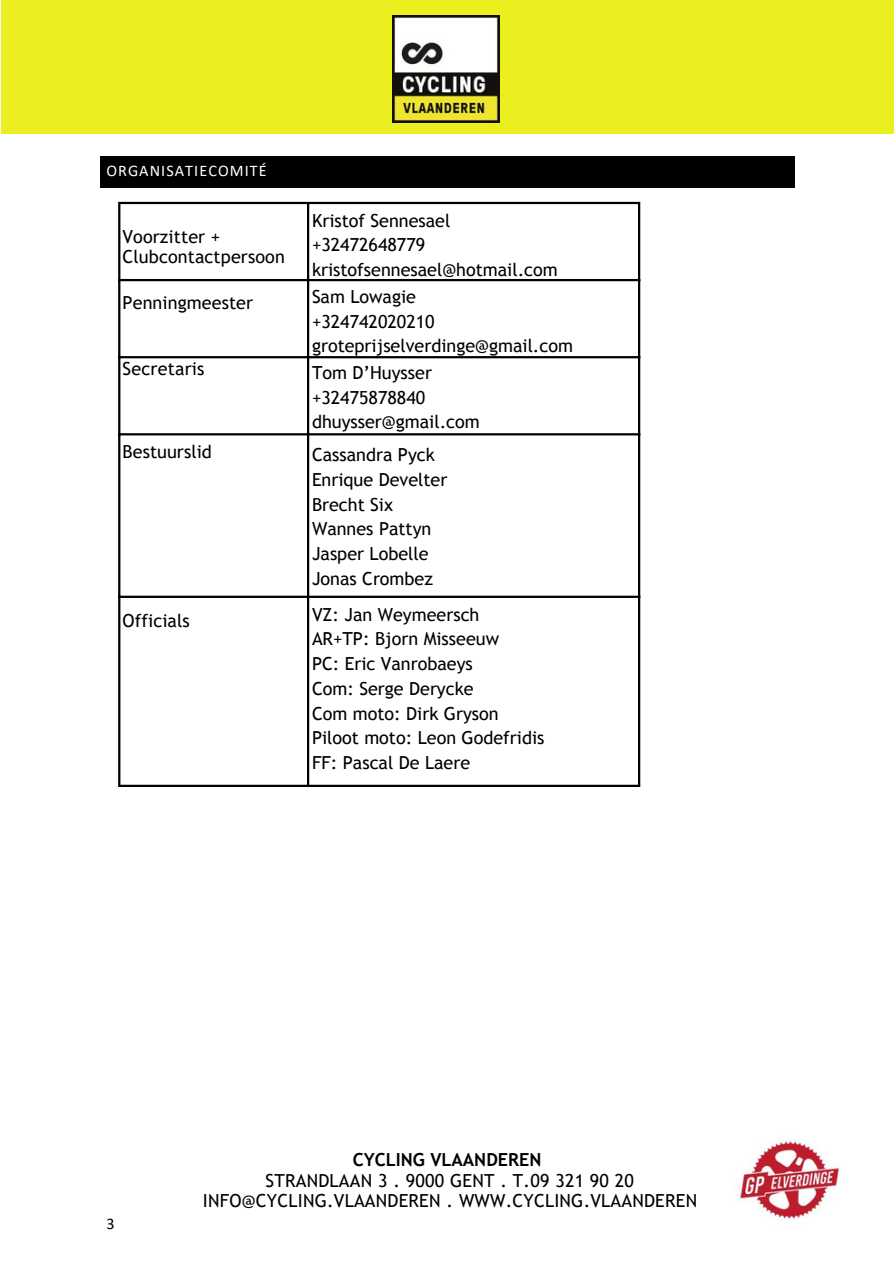
<style>
.page{position:relative;width:894px;height:1264px;background:#fff}
.page>*{position:absolute;margin:0;border:0;box-sizing:border-box;transform-origin:0 0}
.t1{font:18px/20.2px "Trebuchet MS";color:#000}
.t2{font:16.2px "Calibri";letter-spacing:.065em;color:#fff}
.t3{font:16.2px "Calibri";color:#000}
.s1{font-weight:700}
</style>
<div class="page">
<div style="left:1px;top:0;width:892px;height:134px;background:#ebef20"></div>
<img style="left:392px;top:15px;width:107px;height:107px">
<img style="left:740px;top:1139px;width:100px;height:80px">
<div style="left:105px;top:160px;width:684px;height:24px;background:#000"></div>
<svg style="left:100px;top:156px;width:5px;height:4px"></svg>
<hr style="left:105px;top:156px;width:684px;height:4px;background:#000">
<svg style="left:789px;top:156px;width:5px;height:4px"></svg>
<svg style="left:100px;top:184px;width:5px;height:4px"></svg>
<hr style="left:105px;top:184px;width:684px;height:4px;background:#000">
<svg style="left:789px;top:184px;width:5px;height:4px"></svg>
<div style="left:100px;top:160px;width:5px;height:24px;background:#000"></div>
<div style="left:789px;top:160px;width:5px;height:24px;background:#000"></div>
<hr style="left:118px;top:204px;width:2px;height:580px;background:#000">
<hr style="left:307px;top:204px;width:2px;height:580px;background:#000">
<hr style="left:637px;top:204px;width:3px;height:580px;background:#000">
<hr style="left:118px;top:202px;width:522px;height:2px;background:#000">
<hr style="left:118px;top:279px;width:522px;height:2px;background:#000">
<hr style="left:118px;top:356px;width:522px;height:2px;background:#000">
<hr style="left:118px;top:433px;width:522px;height:2px;background:#000">
<hr style="left:118px;top:595px;width:522px;height:3px;background:#000">
<hr style="left:118px;top:784px;width:522px;height:3px;background:#000">
<h1 class="t2" style="left:106px;top:164px;width:162px">ORGANISATIECOMITÉ</h1>
<p class="t1" style="left:123px;top:226px;width:164px">Voorzitter +<br>Clubcontactpersoon</p>
<p class="t1" style="left:123px;top:292px;width:132px">Penningmeester</p>
<p class="t1" style="left:123px;top:359px;width:83px">Secretaris</p>
<p class="t1" style="left:123px;top:442px;width:91px">Bestuurslid</p>
<p class="t1" style="left:312px;top:210px;width:140px">Kristof Sennesael</p>
<p class="t1" style="left:312px;top:235px;width:115px">+32472648779</p>
<p class="t1" style="left:312px;top:260px;width:247px">kristofsennesael@hotmail.com</p>
<p class="t1" style="left:312px;top:286px;width:106px">Sam Lowagie</p>
<p class="t1" style="left:312px;top:311px;width:124px">+324742020210</p>
<p class="t1" style="left:312px;top:336px;width:262px">groteprijselverdinge@gmail.com</p>
<p class="t1" style="left:312px;top:362px;width:121px">Tom D’Huysser</p>
<p class="t1" style="left:312px;top:387px;width:115px">+32475878840</p>
<p class="t1" style="left:312px;top:412px;width:169px">dhuysser@gmail.com</p>
<p class="t1" style="left:312px;top:444px;width:124px">Cassandra Pyck</p>
<p class="t1" style="left:312px;top:469px;width:137px">Enrique Develter</p>
<p class="t1" style="left:312px;top:494px;width:83px">Brecht Six</p>
<p class="t1" style="left:312px;top:518px;width:121px">Wannes Pattyn</p>
<p class="t1" style="left:312px;top:543px;width:118px">Jasper Lobelle</p>
<p class="t1" style="left:312px;top:568px;width:122px">Jonas Crombez</p>
<p class="t1" style="left:123px;top:610px;width:68px">Officials</p>
<p class="t1" style="left:312px;top:604px;width:169px">VZ: Jan Weymeersch</p>
<p class="t1" style="left:312px;top:628px;width:188px">AR+TP: Bjorn Misseeuw</p>
<p class="t1" style="left:312px;top:653px;width:162px">PC: Eric Vanrobaeys</p>
<p class="t1" style="left:312px;top:678px;width:163px">Com: Serge Derycke</p>
<p class="t1" style="left:312px;top:703px;width:188px">Com moto: Dirk Gryson</p>
<p class="t1" style="left:312px;top:727px;width:234px">Piloot moto: Leon Godefridis</p>
<p class="t1" style="left:312px;top:752px;width:160px">FF: Pascal De Laere</p>
<p class="t3" style="left:106px;top:1216px;width:10px">3</p>
<p class="t1" style="left:203px;top:1149px;width:495px;text-align:center"><span class="s1">CYCLING VLAANDEREN<br></span>STRANDLAAN 3 . 9000 GENT . T.09 321 90 20<br>INFO@CYCLING.VLAANDEREN . WWW.CYCLING.VLAANDEREN</p>
</div>
